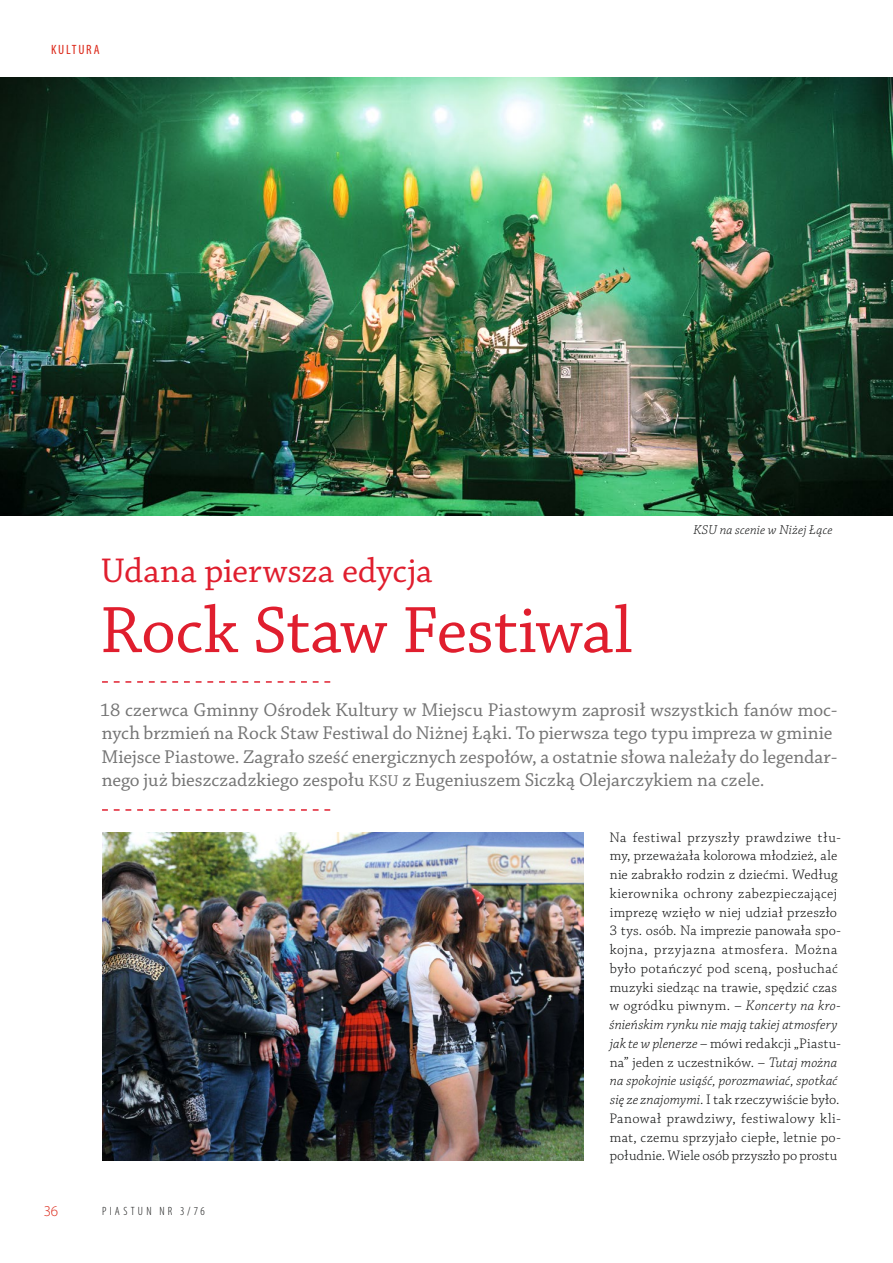
<style>
.page{position:relative;width:893px;height:1263px;background:#fff}
.page>*{position:absolute;margin:0;border:0;box-sizing:border-box;transform-origin:0 0}
.t1{font:69px "Chaparral Pro";letter-spacing:-.01em;color:#e01e2e}
.t2{font:36px "Chaparral Pro";letter-spacing:-.005em;color:#e01e2e}
.t3{font:19.5px/23.4px "Chaparral Pro";color:#747474}
.t4{font:300 15px "Myriad Pro";color:#dc291a}
.t5{font:300 14.55px/18.8px "Chaparral Pro";letter-spacing:.025em;color:#111212}
.t6{font:italic 300 13.5px "Chaparral Pro";letter-spacing:.01em;color:#111212}
.t7{font:condensed 13.5px "Myriad Pro";letter-spacing:.125em;color:#dc291a}
.t8{font:300 condensed 12px "Myriad Pro";letter-spacing:.27em;color:#111212}
.s1{font-size:16.5px}
.s2{font-style:italic}
</style>
<div class="page">
<svg style="left:102px;top:809px;width:228px;height:2px"></svg>
<svg style="left:102px;top:681px;width:228px;height:2px"></svg>
<img style="left:0;top:77px;width:893px;height:438px">
<img style="left:102px;top:832px;width:482px;height:329px">
<p class="t7" style="left:51px;top:42px;width:50px">KULTURA</p>
<h2 class="t2" style="left:101px;top:550px;width:333px">Udana pierwsza edycja</h2>
<h1 class="t1" style="left:100px;top:592px;width:534px">Rock Staw Festiwal</h1>
<p class="t6" style="left:693px;top:522px;width:141px">KSU na scenie w Niżej Łące</p>
<p class="t3" style="left:100px;top:699px;width:739px">18 czerwca Gminny Ośrodek Kultury w Miejscu Piastowym zaprosił wszystkich fanów moc&shy;nych brzmień na Rock Staw Festiwal do Niżnej Łąki. To pierwsza tego typu impreza w gminie Miejsce Piastowe. Zagrało sześć energicznych zespołów, a ostatnie słowa należały do legendar&shy;nego już bieszczadzkiego zespołu <span class="s1">KSU</span> z Eugeniuszem Siczką Olejarczykiem na czele.</p>
<p class="t4" style="left:44px;top:1203px;width:16px">36</p>
<p class="t8" style="left:102px;top:1204px;width:104px">PIASTUN NR 3/76</p>
<p class="t5" style="left:609px;top:828px;width:233px">Na festiwal przyszły prawdziwe tłu&shy;my, przeważała kolorowa młodzież, ale nie zabrakło rodzin z dziećmi. Według kierownika ochrony zabezpieczającej imprezę wzięło w niej udział przeszło 3 tys. osób. Na imprezie panowała spo&shy;kojna, przyjazna atmosfera. Można było potańczyć pod sceną, posłuchać muzyki siedząc na trawie, spędzić czas w ogródku piwnym. – <span class="s2">Koncerty na kro&shy;śnieńskim rynku nie mają takiej atmosfery jak te w plenerze</span> – mówi redakcji „Piastu&shy;na” jeden z uczestników. – <span class="s2">Tutaj można na spokojnie usiąść, porozmawiać, spotkać się ze znajomymi</span>. I tak rzeczywiście było.<br>Panował prawdziwy, festiwalowy kli&shy;mat, czemu sprzyjało ciepłe, letnie po&shy;południe. Wiele osób przyszło po prostu</p>
</div>
